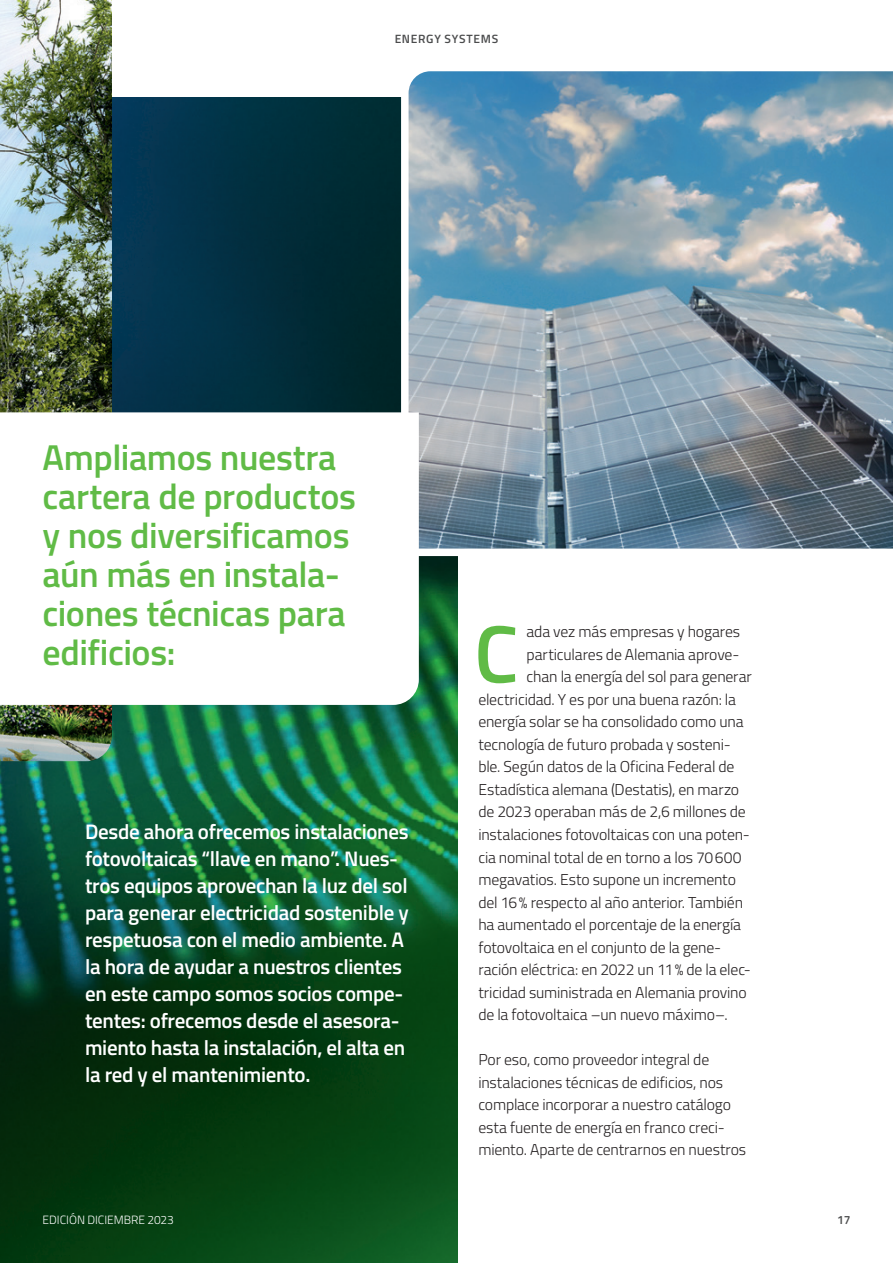
<style>
.page{position:relative;width:893px;height:1263px;background:#fff}
.page>*{position:absolute;margin:0;border:0;box-sizing:border-box;transform-origin:0 0}
.t1{font:600 81.45px "Cairo";color:#60bb46}
.t2{font:600 36px/39px "Cairo";letter-spacing:-.01em;color:#60bb46}
.t3{font:600 21px/27px "Cairo";letter-spacing:-.015em;color:#fff}
.t4{font:300 15.75px/22.5px "Cairo";letter-spacing:-.01em;color:#231f20}
.t5{font:300 12px "Cairo";color:#fff}
.t6{font:600 12px "Cairo";letter-spacing:.055em;color:#4b4c4d}
</style>
<div class="page">
<img style="left:0;top:97px;width:457px;height:1166px">
<img style="left:0;top:0;width:112px;height:761px">
<svg style="left:397px;top:71px;width:496px;height:489px;background:#7d99aa"></svg>
<svg style="left:0;top:412px;width:419px;height:293px"></svg>
<p class="t6" style="left:395px;top:29px;width:105px">ENERGY SYSTEMS</p>
<h2 class="t2" style="left:43px;top:438px;width:315px">Ampliamos nuestra cartera de productos y nos diversificamos aún más en instala&shy;ciones técnicas para edificios:</h2>
<p class="t3" style="left:85px;top:819px;width:325px">Desde ahora ofrecemos instalaciones fotovoltaicas “llave en mano”. Nues&shy;tros equipos aprovechan la luz del sol para generar electricidad sostenible y respetuosa con el medio ambiente. A la hora de ayudar a nuestros clientes en este campo somos socios compe&shy;tentes: ofrecemos desde el asesora&shy;miento hasta la instalación, el alta en la red y el mantenimiento.</p>
<h1 class="t1" style="left:474px;top:593px;width:46px">C</h1>
<p class="t4" style="left:527px;top:621px;width:215px">ada vez más empresas y hogares</p>
<p class="t4" style="left:527px;top:643px;width:214px">particulares de Alemania aprove-</p>
<p class="t4" style="left:527px;top:666px;width:227px">chan la energía del sol para generar</p>
<p class="t4" style="left:478px;top:688px;width:259px">electricidad. Y es por una buena razón: la</p>
<p class="t4" style="left:478px;top:711px;width:267px">energía solar se ha consolidado como una</p>
<p class="t4" style="left:478px;top:733px;width:254px">tecnología de futuro probada y sosteni-</p>
<p class="t4" style="left:478px;top:756px;width:258px">ble. Según datos de la Oficina Federal de</p>
<p class="t4" style="left:478px;top:778px;width:262px">Estadística alemana (Destatis), en marzo</p>
<p class="t4" style="left:478px;top:801px;width:269px">de 2023 operaban más de 2,6 millones de</p>
<p class="t4" style="left:478px;top:823px;width:273px">instalaciones fotovoltaicas con una poten-</p>
<p class="t4" style="left:478px;top:846px;width:265px">cia nominal total de en torno a los 70600</p>
<p class="t4" style="left:478px;top:868px;width:259px">megavatios. Esto supone un incremento</p>
<p class="t4" style="left:478px;top:891px;width:266px">del 16% respecto al año anterior. También</p>
<p class="t4" style="left:478px;top:913px;width:264px">ha aumentado el porcentaje de la energía</p>
<p class="t4" style="left:478px;top:936px;width:244px">fotovoltaica en el conjunto de la gene-</p>
<p class="t4" style="left:478px;top:958px;width:274px">ración eléctrica: en 2022 un 11% de la elec-</p>
<p class="t4" style="left:478px;top:981px;width:270px">tricidad suministrada en Alemania provino</p>
<p class="t4" style="left:478px;top:1003px;width:251px">de la fotovoltaica –un nuevo máximo–.</p>
<p class="t4" style="left:478px;top:1048px;width:269px">Por eso, como proveedor integral de instalaciones técnicas de edificios, nos complace incorporar a nuestro catálogo esta fuente de energía en franco creci&shy;miento. Aparte de centrarnos en nuestros</p>
<p class="t5" style="left:43px;top:1211px;width:133px">EDICIÓN DICIEMBRE 2023</p>
<p class="t6" style="left:837px;top:1211px;width:15px">17</p>
</div>
